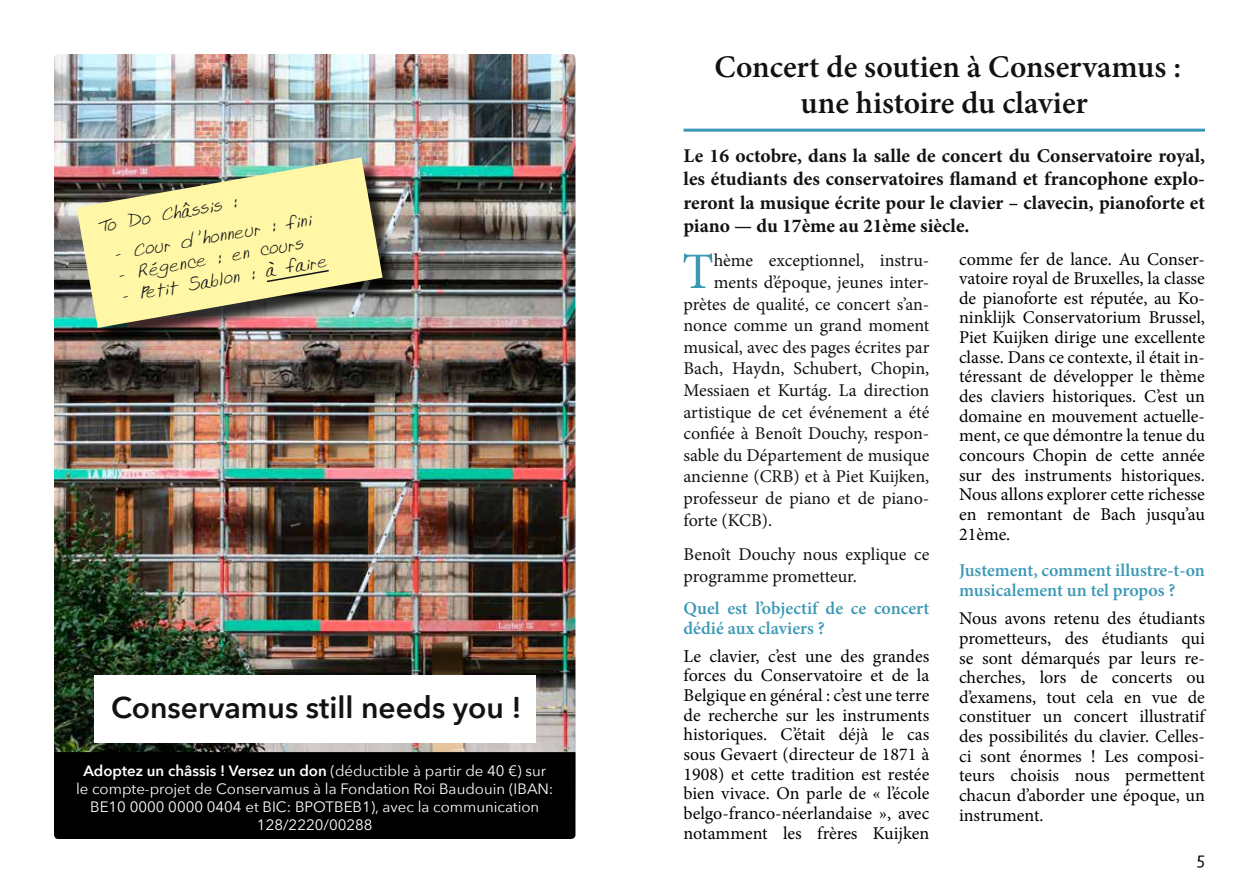
<style>
.page{position:relative;width:1259px;height:893px;background:#fff}
.page>*{position:absolute;margin:0;border:0;box-sizing:border-box;transform-origin:0 0}
.t1{font:51.3px "Minion Pro";color:#3b98b5}
.t2{font:600 31.5px/36px "Minion Pro";color:#111313;text-align:center}
.t3{font:600 30px "Avenir Next";color:#111313}
.t4{font:700 19.5px/23.4px "Minion Pro";color:#111313;text-align:justify}
.t5{font:18px/19.6px "Minion Pro";color:#000;text-align:justify}
.t6{font:18px/21.6px "Minion Pro";color:#111313}
.t7{font:600 18px/19.6px "Minion Pro";color:#3b98b5}
.t8{font:18px/21.6px "Brigitte";color:#131517}
.t9{font:18px "Corbel";color:#000}
.t10{font:15px/18px "Avenir Next";color:#fff;text-align:center}
.s1{font-weight:600}
</style>
<div class="page">
<hr style="left:683px;top:129px;width:522px;height:3px;background:#3b98b5">
<img style="left:54px;top:54px;width:521px;height:698px">
<div style="left:54px;top:752px;width:521px;height:87px;background:#000"></div>
<div style="left:79px;top:160px;width:322px;height:186px;background:#000;opacity:.75"></div>
<img style="left:77px;top:157px;width:305px;height:171px">
<svg style="left:265px;top:269px;width:65px;height:14px"></svg>
<div style="left:94px;top:675px;width:441px;height:67px;background:#fff"></div>
<p class="t8" style="left:96px;top:217px;width:143px;rotate:-10deg">To Do Châssis :</p>
<p class="t8" style="left:113px;top:244px;width:201px;rotate:-10deg">- Cour d’honneur : fini</p>
<p class="t8" style="left:117px;top:266px;width:209px;rotate:-10deg">- Régence : en cours -•Petit Sablon : à faire</p>
<h3 class="t3" style="left:111px;top:682px;width:412px">Conservamus still needs you !</h3>
<p class="t10" style="left:76px;top:761px;width:479px"><span class="s1">Adoptez un châssis ! Versez un don</span> (déductible à partir de 40 €) sur le compte-projet de Conservamus à la Fondation Roi Baudouin (IBAN:<br>BE10 0000 0000 0404 et BIC: BPOTBEB1), avec la communication 128/2220/00288</p>
<h2 class="t2" style="left:714px;top:49px;width:468px">Concert de soutien à Conservamus : une histoire du clavier</h2>
<p class="t4" style="left:683px;top:144px;width:523px">Le 16 octobre, dans la salle de concert du Conservatoire royal, les étudiants des conservatoires flamand et francophone explo&shy;reront la musique écrite pour le clavier – clavecin, pianoforte et piano — du 17ème au 21ème siècle.</p>
<h1 class="t1" style="left:682px;top:237px;width:33px">T</h1>
<p class="t6" style="left:713px;top:250px;width:217px">hème exceptionnel, instru-</p>
<p class="t5" style="left:959px;top:249px;width:247px">comme fer de lance. Au Conser&shy;vatoire royal de Bruxelles, la classe de pianoforte est réputée, au Ko&shy;ninklijk Conservatorium Brussel, Piet Kuijken dirige une excellente classe. Dans ce contexte, il était in&shy;téressant de développer le thème des claviers historiques. C’est un domaine en mouvement actuelle&shy;ment, ce que démontre la tenue du concours Chopin de cette année sur des instruments historiques.<br>Nous allons explorer cette richesse en remontant de Bach jusqu’au 21ème.</p>
<p class="t7" style="left:959px;top:561px;width:247px">Justement, comment illustre-t-on musicalement un tel propos ?</p>
<p class="t5" style="left:959px;top:609px;width:247px">Nous avons retenu des étudiants prometteurs, des étudiants qui se sont démarqués par leurs re&shy;cherches, lors de concerts ou d’examens, tout cela en vue de constituer un concert illustratif des possibilités du clavier. Celles&shy;ci sont énormes ! Les composi&shy;teurs choisis nous permettent chacun d’aborder une époque, un instrument.</p>
<p class="t6" style="left:713px;top:272px;width:217px">ments d’époque, jeunes inter-</p>
<p class="t6" style="left:683px;top:293px;width:247px">prètes de qualité, ce concert s’an-</p>
<p class="t6" style="left:683px;top:315px;width:247px">nonce comme un grand moment</p>
<p class="t6" style="left:683px;top:336px;width:247px">musical, avec des pages écrites par</p>
<p class="t6" style="left:683px;top:358px;width:247px">Bach, Haydn, Schubert, Chopin,</p>
<p class="t6" style="left:683px;top:380px;width:247px">Messiaen et Kurtág. La direction</p>
<p class="t6" style="left:683px;top:401px;width:247px">artistique de cet événement a été</p>
<p class="t6" style="left:683px;top:423px;width:247px">confiée à Benoît Douchy, respon-</p>
<p class="t6" style="left:683px;top:444px;width:247px">sable du Département de musique</p>
<p class="t6" style="left:683px;top:466px;width:247px">ancienne (CRB) et à Piet Kuijken,</p>
<p class="t6" style="left:683px;top:488px;width:247px">professeur de piano et de piano-</p>
<p class="t6" style="left:683px;top:509px;width:90px">forte (KCB).</p>
<p class="t6" style="left:683px;top:543px;width:247px">Benoît Douchy nous explique ce programme prometteur.</p>
<p class="t7" style="left:683px;top:598px;width:247px">Quel est l’objectif de ce concert dédié aux claviers ?</p>
<p class="t5" style="left:683px;top:646px;width:247px">Le clavier, c’est une des grandes forces du Conservatoire et de la Belgique en général : c’est une terre de recherche sur les instruments historiques. C’était déjà le cas sous Gevaert (directeur de 1871 à 1908) et cette tradition est restée bien vivace. On parle de « l’école belgo-franco-néerlandaise », avec notamment les frères Kuijken</p>
<p class="t9" style="left:1196px;top:847px;width:10px">5</p>
</div>
